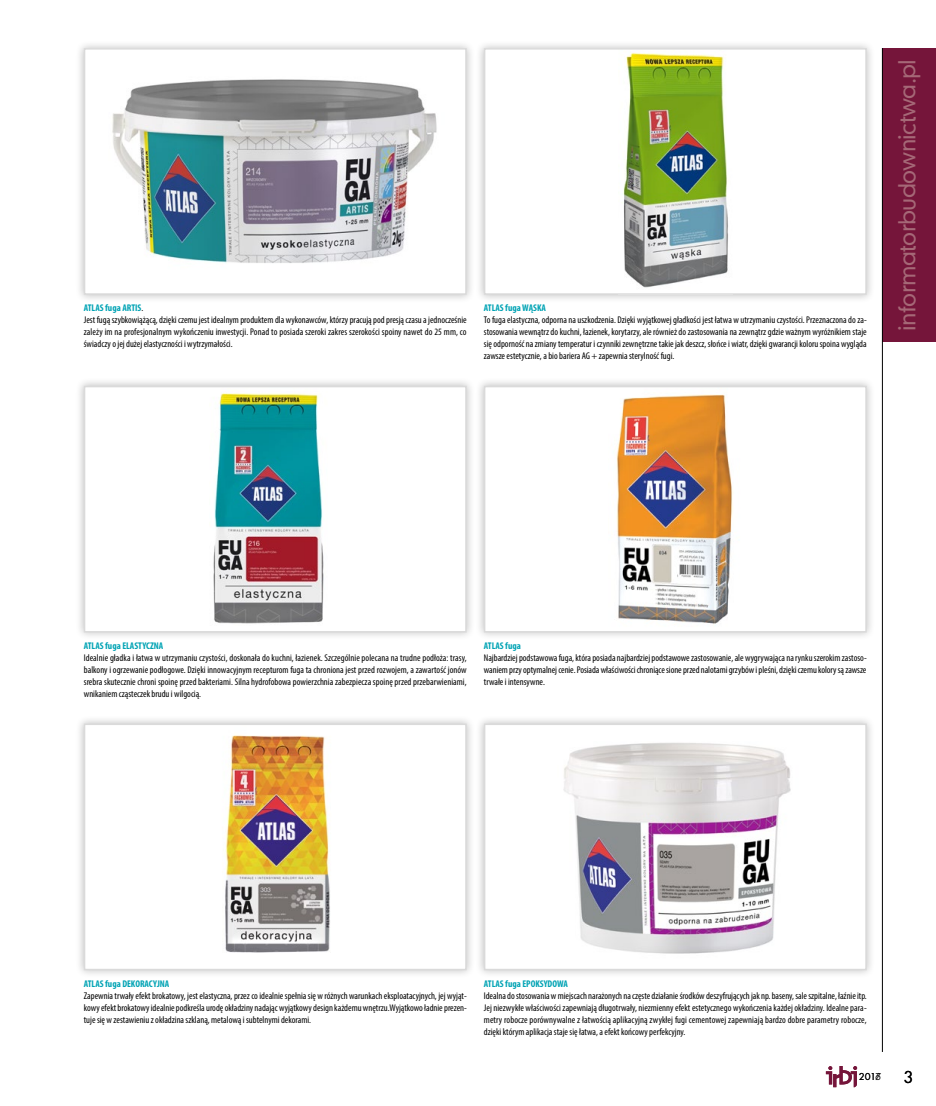
<style>
.page{position:relative;width:936px;height:1106px;background:#fff}
.page>*{position:absolute;margin:0;border:0;box-sizing:border-box;transform-origin:0 0}
.t1{font:22.5px "Geometric 706 Md EU";letter-spacing:-.03em;color:#a56877}
.t2{font:18px "Futura TEE";color:#000}
.t3{font:10.5px "Futura TEE";color:#000}
.galeria{font:condensed 9.75px/12px "Myriad Pro";color:#000;text-align:justify}
.galeria-2{font:700 condensed 9.75px "Myriad Pro";color:#00a3b4}
.s1{font-weight:400;color:#000}
</style>
<div class="page">
<div style="left:881px;top:48px;width:54px;height:293px;background:#75153a"></div>
<hr style="left:881px;top:48px;width:1px;height:1004px;background:#000">
<svg style="left:825px;top:1066px;width:32px;height:21px"></svg>
<div style="left:75px;top:39px;width:400px;height:264px;background:#000;opacity:.25"></div>
<img style="left:87px;top:53px;width:376px;height:237px">
<div style="left:84px;top:48px;width:382px;height:247px;border:2px solid #dadada"></div>
<div style="left:475px;top:39px;width:400px;height:264px;background:#000;opacity:.25"></div>
<div style="left:484px;top:49px;width:382px;height:245px;background:#fff"></div>
<img style="left:623px;top:52px;width:105px;height:236px">
<div style="left:484px;top:48px;width:382px;height:247px;border:2px solid #dadada"></div>
<div style="left:75px;top:377px;width:400px;height:264px;background:#000;opacity:.25"></div>
<div style="left:85px;top:386px;width:381px;height:246px;background:#fff"></div>
<img style="left:213px;top:393px;width:111px;height:231px">
<div style="left:84px;top:386px;width:382px;height:246px;border:2px solid #dadada"></div>
<div style="left:475px;top:377px;width:400px;height:264px;background:#000;opacity:.25"></div>
<div style="left:484px;top:386px;width:382px;height:246px;background:#fff"></div>
<img style="left:616px;top:394px;width:117px;height:232px">
<div style="left:484px;top:386px;width:382px;height:246px;border:2px solid #dadada"></div>
<div style="left:75px;top:715px;width:400px;height:264px;background:#000;opacity:.25"></div>
<div style="left:85px;top:724px;width:381px;height:245px;background:#fff"></div>
<img style="left:225px;top:735px;width:105px;height:218px">
<div style="left:84px;top:723px;width:382px;height:247px;border:2px solid #dadada"></div>
<div style="left:475px;top:715px;width:400px;height:264px;background:#000;opacity:.25"></div>
<div style="left:484px;top:724px;width:382px;height:245px;background:#fff"></div>
<img style="left:563px;top:742px;width:228px;height:212px">
<div style="left:484px;top:723px;width:382px;height:247px;border:2px solid #dadada"></div>
<p class="galeria-2" style="left:84px;top:302px;width:61px">ATLAS fuga ARTIS<span class="s1">.</span></p>
<p class="galeria" style="left:84px;top:314px;width:384px">Jest fugą szybkowiążącą, dzięki czemu jest idealnym produktem dla wykonawców, którzy pracują pod presją czasu a jednocześnie zależy im na profesjonalnym wykończeniu inwestycji. Ponad to posiada szeroki zakres szerokości spoiny nawet do 25 mm, co świadczy o jej dużej elastyczności i wytrzymałości.</p>
<p class="galeria-2" style="left:484px;top:302px;width:64px">ATLAS fuga WĄSKA</p>
<p class="galeria" style="left:484px;top:314px;width:384px">To fuga elastyczna, odporna na uszkodzenia. Dzięki wyjątkowej gładkości jest łatwa w utrzymaniu czystości. Przeznaczona do za&shy;stosowania wewnątrz do kuchni, łazienek, korytarzy, ale również do zastosowania na zewnątrz gdzie ważnym wyróżnikiem staje się odporność na zmiany temperatur i czynniki zewnętrzne takie jak deszcz, słońce i wiatr, dzięki gwarancji koloru spoina wygląda zawsze estetycznie, a bio bariera AG + zapewnia sterylność fugi.</p>
<h1 class="t1" style="left:892px;top:330px;width:273px;rotate:-90deg">informatorbudownictwa.pl</h1>
<p class="galeria-2" style="left:84px;top:640px;width:81px">ATLAS fuga ELASTYCZNA</p>
<p class="galeria" style="left:84px;top:652px;width:384px">Idealnie gładka i łatwa w utrzymaniu czystości, doskonała do kuchni, łazienek. Szczególnie polecana na trudne podłoża: trasy, balkony i ogrzewanie podłogowe. Dzięki innowacyjnym recepturom fuga ta chroniona jest przed rozwojem, a zawartość jonów srebra skutecznie chroni spoinę przed bakteriami. Silna hydrofobowa powierzchnia zabezpiecza spoinę przed przebarwieniami, wnikaniem cząsteczek brudu i wilgocią.</p>
<p class="galeria-2" style="left:484px;top:640px;width:39px">ATLAS fuga</p>
<p class="galeria" style="left:484px;top:652px;width:384px">Najbardziej podstawowa fuga, która posiada najbardziej podstawowe zastosowanie, ale wygrywająca na rynku szerokim zastoso&shy;waniem przy optymalnej cenie. Posiada właściwości chroniące sione przed nalotami grzybów i pleśni, dzięki czemu kolory są zawsze trwałe i intensywne.</p>
<p class="galeria-2" style="left:84px;top:977px;width:87px">ATLAS fuga DEKORACYJNA</p>
<p class="galeria" style="left:84px;top:989px;width:384px">Zapewnia trwały efekt brokatowy, jest elastyczna, przez co idealnie spełnia się w różnych warunkach eksploatacyjnych, jej wyjąt&shy;kowy efekt brokatowy idealnie podkreśla urodę okładziny nadając wyjątkowy design każdemu wnętrzu.Wyjątkowo ładnie prezen&shy;tuje się w zestawieniu z okładzina szklaną, metalową i subtelnymi dekorami.</p>
<p class="galeria-2" style="left:484px;top:977px;width:86px">ATLAS fuga EPOKSYDOWA</p>
<p class="galeria" style="left:484px;top:989px;width:384px">Idealna do stosowania w miejscach narażonych na częste działanie środków deszyfrujących jak np. baseny, sale szpitalne, łaźnie itp.<br>Jej niezwykłe właściwości zapewniają długotrwały, niezmienny efekt estetycznego wykończenia każdej okładziny. Idealne para&shy;metry robocze porównywalne z łatwością aplikacyjną zwykłej fugi cementowej zapewniają bardzo dobre parametry robocze, dzięki którym aplikacja staje się łatwa, a efekt końcowy perfekcyjny.</p>
<p class="t3" style="left:874px;top:1070px;width:7px">7</p>
<p class="t2" style="left:903px;top:1065px;width:12px">3</p>
<p class="t3" style="left:858px;top:1070px;width:24px">2016</p>
</div>
